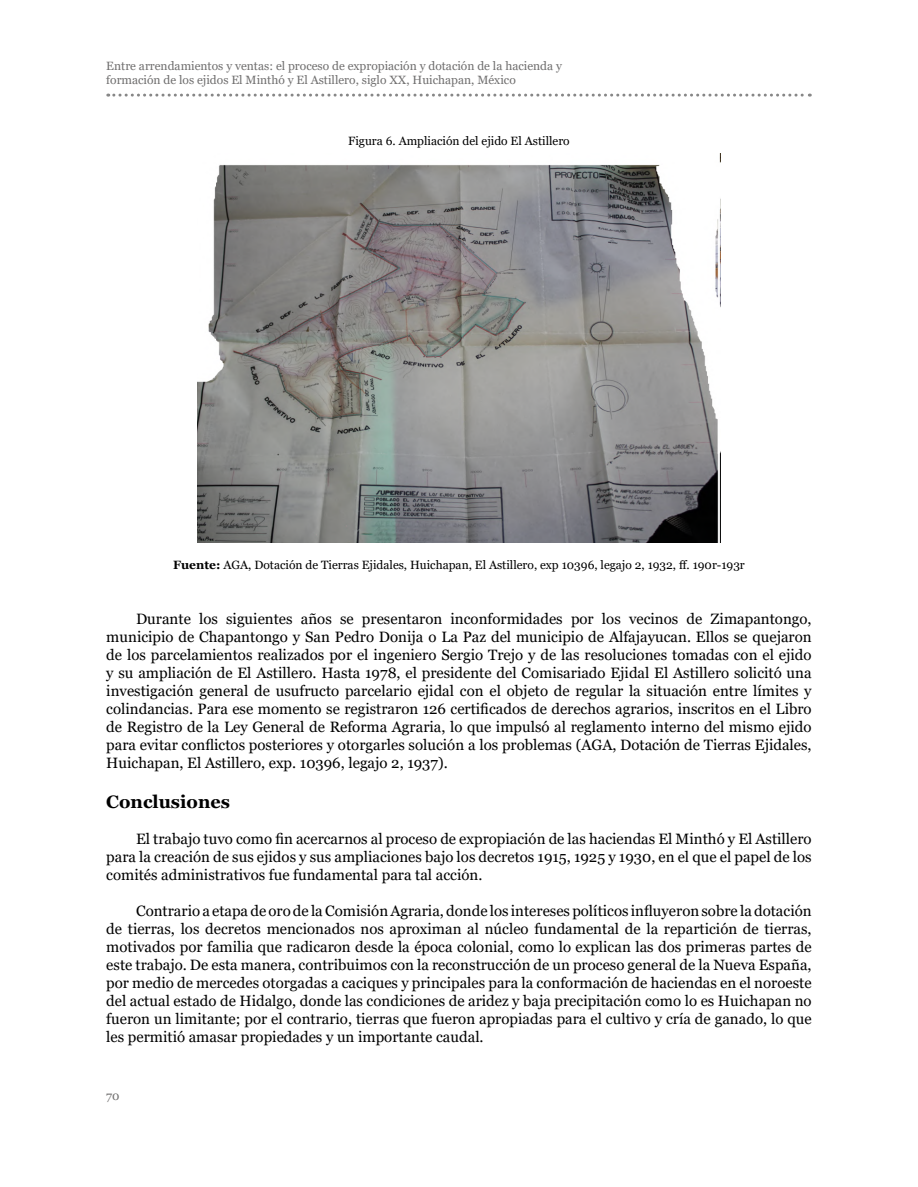
<style>
.page{position:relative;width:918px;height:1187px;background:#fff}
.page>*{position:absolute;margin:0;border:0;box-sizing:border-box;transform-origin:0 0}
.t1{font:700 18px "Georgia";color:#000}
.t2{font:15px/18px "Georgia";color:#000;text-align:justify}
.t3{font:12px/14.4px "Georgia";color:#706f6f}
.t4{font:12px "Georgia";color:#000}
.s1{font-weight:700}
</style>
<div class="page">
<svg style="left:108px;top:94px;width:702px;height:3px"></svg>
<img style="left:198px;top:153px;width:522px;height:389px">
<p class="t3" style="left:106px;top:59px;width:457px">Entre arrendamientos y ventas: el proceso de expropiación y dotación de la hacienda y formación de los ejidos El Minthó y El Astillero, siglo XX, Huichapan, México</p>
<p class="t4" style="left:348px;top:134px;width:223px">Figura 6. Ampliación del ejido El Astillero</p>
<p class="t4" style="left:173px;top:557px;width:573px"><span class="s1">Fuente:</span> AGA, Dotación de Tierras Ejidales, Huichapan, El Astillero, exp 10396, legajo 2, 1932, ff. 190r-193r</p>
<p class="t2" style="left:106px;top:610px;width:707px;text-indent:30px">Durante los siguientes años se presentaron inconformidades por los vecinos de Zimapantongo, municipio de Chapantongo y San Pedro Donija o La Paz del municipio de Alfajayucan. Ellos se quejaron de los parcelamientos realizados por el ingeniero Sergio Trejo y de las resoluciones tomadas con el ejido y su ampliación de El Astillero. Hasta 1978, el presidente del Comisariado Ejidal El Astillero solicitó una investigación general de usufructo parcelario ejidal con el objeto de regular la situación entre límites y colindancias. Para ese momento se registraron 126 certificados de derechos agrarios, inscritos en el Libro de Registro de la Ley General de Reforma Agraria, lo que impulsó al reglamento interno del mismo ejido para evitar conflictos posteriores y otorgarles solución a los problemas (AGA, Dotación de Tierras Ejidales, Huichapan, El Astillero, exp. 10396, legajo 2, 1937).</p>
<p class="t1" style="left:106px;top:789px;width:125px">Conclusiones</p>
<p class="t2" style="left:106px;top:829px;width:707px;text-indent:30px">El trabajo tuvo como fin acercarnos al proceso de expropiación de las haciendas El Minthó y El Astillero para la creación de sus ejidos y sus ampliaciones bajo los decretos 1915, 1925 y 1930, en el que el papel de los comités administrativos fue fundamental para tal acción.</p>
<p class="t2" style="left:106px;top:901px;width:707px;text-indent:30px">Contrario a etapa de oro de la Comisión Agraria, donde los intereses políticos influyeron sobre la dotación de tierras, los decretos mencionados nos aproximan al núcleo fundamental de la repartición de tierras, motivados por familia que radicaron desde la época colonial, como lo explican las dos primeras partes de este trabajo. De esta manera, contribuimos con la reconstrucción de un proceso general de la Nueva España, por medio de mercedes otorgadas a caciques y principales para la conformación de haciendas en el noroeste del actual estado de Hidalgo, donde las condiciones de aridez y baja precipitación como lo es Huichapan no fueron un limitante; por el contrario, tierras que fueron apropiadas para el cultivo y cría de ganado, lo que les permitió amasar propiedades y un importante caudal.</p>
<p class="t3" style="left:106px;top:1089px;width:15px">70</p>
</div>
